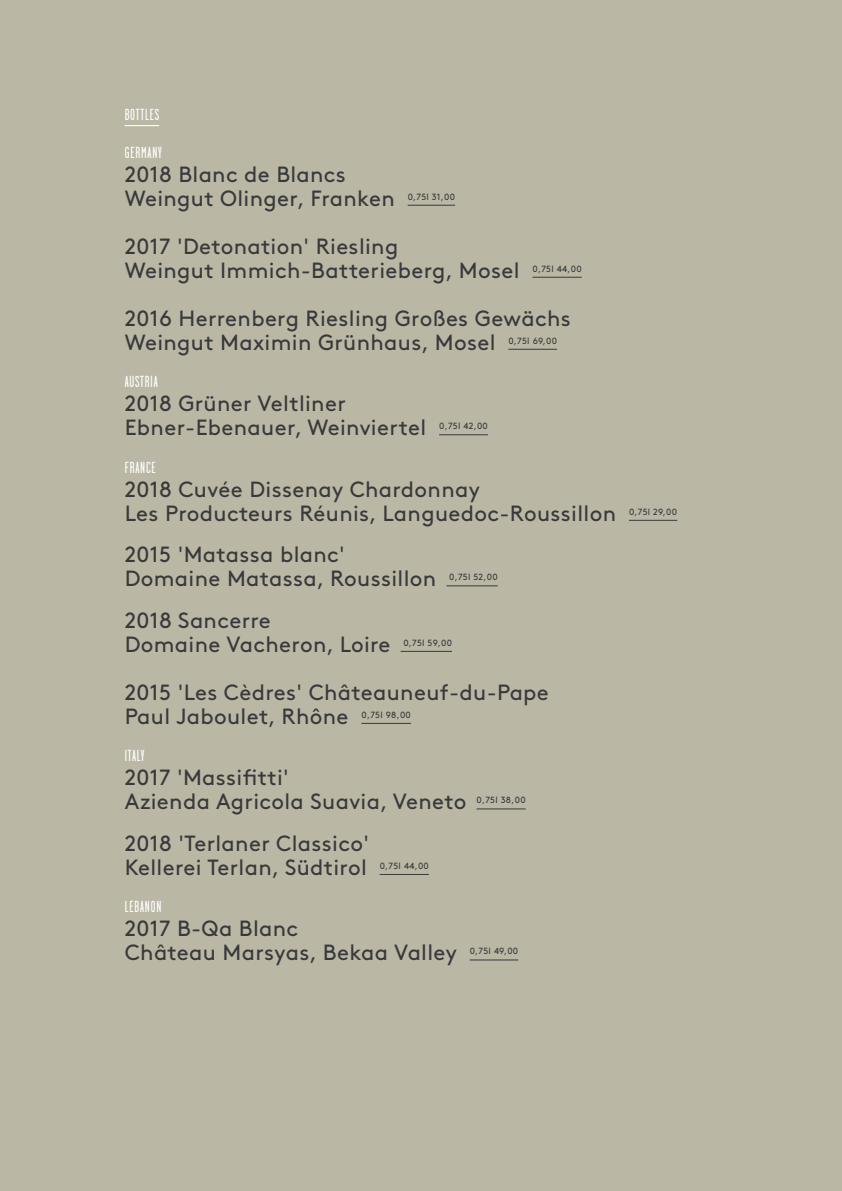
<style>
.page{position:relative;width:842px;height:1191px;background:#bab8a5}
.page>*{position:absolute;margin:0;border:0;box-sizing:border-box;transform-origin:0 0}
.t1{font:22px/24px "Brown Std";letter-spacing:.015em;color:#39393b}
.t2{font:16px "Garage Gothic";letter-spacing:.05em;color:#fff}
.t3{font:9px "Brown Std";letter-spacing:.03em;color:#39393b}
</style>
<div class="page">
<hr style="left:125px;top:125px;width:34px;height:1px;background:#fff">
<hr style="left:408px;top:205px;width:47px;height:1px;background:#39393b">
<hr style="left:532px;top:277px;width:50px;height:1px;background:#39393b">
<hr style="left:508px;top:349px;width:49px;height:1px;background:#39393b">
<hr style="left:439px;top:434px;width:49px;height:1px;background:#39393b">
<hr style="left:629px;top:520px;width:48px;height:1px;background:#39393b">
<hr style="left:446px;top:585px;width:52px;height:1px;background:#39393b">
<hr style="left:401px;top:651px;width:51px;height:1px;background:#39393b">
<hr style="left:361px;top:723px;width:50px;height:1px;background:#39393b">
<hr style="left:476px;top:808px;width:50px;height:1px;background:#39393b">
<hr style="left:380px;top:874px;width:49px;height:1px;background:#39393b">
<hr style="left:470px;top:959px;width:48px;height:1px;background:#39393b">
<p class="t2" style="left:125px;top:106px;width:36px">BOTTLES</p>
<p class="t2" style="left:125px;top:144px;width:39px">GERMANY</p>
<p class="t1" style="left:125px;top:162px;width:272px">2018 Blanc de Blancs<br>Weingut Olinger, Franken</p>
<p class="t3" style="left:408px;top:191px;width:49px">0,75l 31,00</p>
<p class="t1" style="left:125px;top:234px;width:396px">2017 'Detonation' Riesling<br>Weingut Immich-Batterieberg, Mosel</p>
<p class="t3" style="left:532px;top:263px;width:51px">0,75l 44,00</p>
<p class="t1" style="left:125px;top:306px;width:448px">2016 Herrenberg Riesling Großes Gewächs<br>Weingut Maximin Grünhaus, Mosel</p>
<p class="t3" style="left:508px;top:335px;width:50px">0,75l 69,00</p>
<p class="t2" style="left:125px;top:373px;width:35px">AUSTRIA</p>
<p class="t1" style="left:125px;top:392px;width:303px">2018 Grüner Veltliner<br>Ebner-Ebenauer, Weinviertel</p>
<p class="t3" style="left:439px;top:421px;width:50px">0,75l 42,00</p>
<p class="t2" style="left:125px;top:459px;width:32px">FRANCE</p>
<p class="t1" style="left:125px;top:477px;width:493px">2018 Cuvée Dissenay Chardonnay<br>Les Producteurs Réunis, Languedoc-Roussillon</p>
<p class="t1" style="left:125px;top:543px;width:374px">2015 'Matassa blanc'<br>Domaine Matassa, Roussillon <sup>0,75l</sup> <sup>52,00</sup></p>
<p class="t1" style="left:125px;top:608px;width:329px">2018 Sancerre<br>Domaine Vacheron, Loire <sup>0,75l</sup> <sup>59,00</sup></p>
<p class="t1" style="left:125px;top:680px;width:426px">2015 'Les Cèdres' Châteauneuf-du-Pape<br>Paul Jaboulet, Rhône</p>
<p class="t3" style="left:361px;top:709px;width:51px">0,75l 98,00</p>
<p class="t2" style="left:125px;top:747px;width:21px">ITALY</p>
<p class="t1" style="left:125px;top:766px;width:402px">2017 'Massifitti'<br>Azienda Agricola Suavia, Veneto <sup>0,75l</sup> <sup>38,00</sup></p>
<p class="t1" style="left:125px;top:831px;width:246px">2018 'Terlaner Classico'<br>Kellerei Terlan, Südtirol</p>
<p class="t3" style="left:380px;top:860px;width:51px">0,75l 44,00</p>
<p class="t2" style="left:125px;top:898px;width:38px">LEBANON</p>
<p class="t1" style="left:125px;top:917px;width:334px">2017 B-Qa Blanc<br>Château Marsyas, Bekaa Valley</p>
<p class="t3" style="left:470px;top:946px;width:50px">0,75l 49,00</p>
<p class="t3" style="left:629px;top:506px;width:50px">0,75l 29,00</p>
</div>
